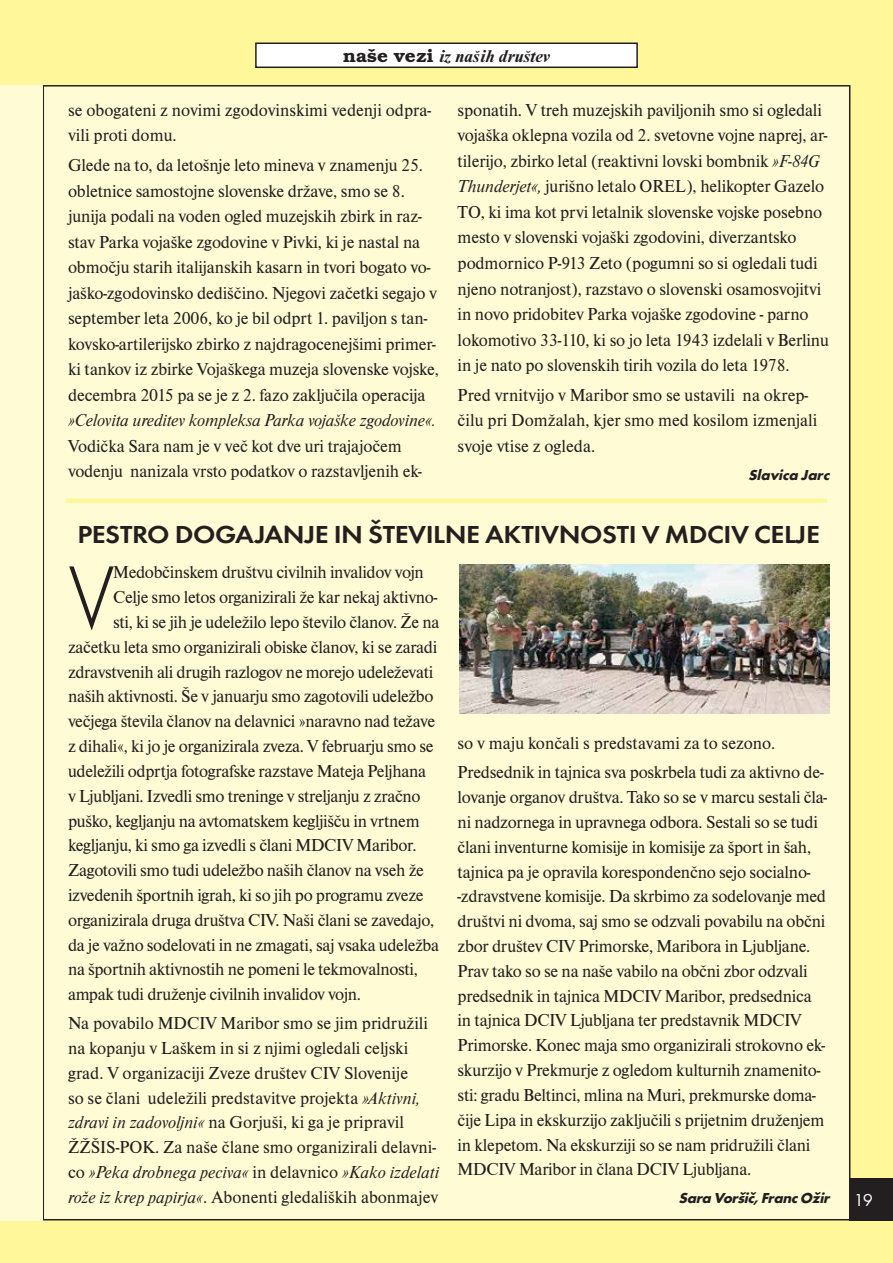
<style>
.page{position:relative;width:893px;height:1263px;background:#fff799}
.page>*{position:absolute;margin:0;border:0;box-sizing:border-box;transform-origin:0 0}
.t1{font:92.4px "Futura TEE Ligh";color:#231f20}
.t2{font:600 25.5px "Futura TEE";letter-spacing:-.015em;color:#231f20;scale:1.1 1}
.t3{font:18px/25.5px "Nimbus Rom DEE";letter-spacing:-.015em;color:#231f20}
.t4{font:italic 18px "Nimbus Rom DEE";letter-spacing:-.01em;color:#231f20}
.t5{font:italic 700 18px "Nimbus Rom DEE";color:#231f20;scale:1.06 1}
.t6{font:18px "Futura TEE";color:#fff}
.t7{font:italic 700 15px "Futura TEE";color:#231f20}
.s1{font-family:"Bookman Itc LEE";font-weight:600;font-style:normal}
.s2{font-style:italic}
</style>
<div class="page">
<div style="left:850px;top:1178px;width:43px;height:42px;background:#231f20"></div>
<div style="left:43px;top:86px;width:807px;height:1134px;background:#fffcd5"></div>
<div style="left:0;top:85px;width:43px;height:1135px;background:#fffcd5"></div>
<div style="left:256px;top:43px;width:381px;height:24px;background:#fff"></div>
<div style="left:255px;top:43px;width:383px;height:25px;border:2px solid #231f20"></div>
<div style="left:66px;top:498px;width:761px;height:5px;background:#fff799"></div>
<img style="left:459px;top:565px;width:370px;height:148px">
<p class="t5" style="left:343px;top:46px;width:196px"><span class="s1">naše vezi</span> iz naših društev</p>
<p class="t3" style="left:68px;top:97px;width:365px">se obogateni z novimi zgodovinskimi vedenji odpra&shy;vili proti domu.</p>
<p class="t3" style="left:68px;top:153px;width:372px">Glede na to, da letošnje leto mineva v znamenju 25. obletnice samostojne slovenske države, smo se 8. junija podali na voden ogled muzejskih zbirk in raz&shy;stav Parka vojaške zgodovine v Pivki, ki je nastal na območju starih italijanskih kasarn in tvori bogato vo&shy;jaško-zgodovinsko dediščino. Njegovi začetki segajo v september leta 2006, ko je bil odprt 1. paviljon s tan&shy;kovsko-artilerijsko zbirko z najdragocenejšimi primer&shy;ki tankov iz zbirke Vojaškega muzeja slovenske vojske, decembra 2015 pa se je z 2. fazo zaključila operacija</p>
<p class="t4" style="left:68px;top:411px;width:369px">»Celovita ureditev kompleksa Parka vojaške zgodovine«.</p>
<p class="t3" style="left:68px;top:433px;width:355px">Vodička Sara nam je v več kot dve uri trajajočem vodenju nanizala vrsto podatkov o razstavljenih ek-</p>
<p class="t3" style="left:458px;top:97px;width:373px">sponatih. V treh muzejskih paviljonih smo si ogledali vojaška oklepna vozila od 2. svetovne vojne naprej, ar&shy;tilerijo, zbirko letal (reaktivni lovski bombnik <span class="s2">»F-84G Thunderjet«,</span> jurišno letalo OREL), helikopter Gazelo TO, ki ima kot prvi letalnik slovenske vojske posebno mesto v slovenski vojaški zgodovini, diverzantsko podmornico P-913 Zeto (pogumni so si ogledali tudi njeno notranjost), razstavo o slovenski osamosvojitvi in novo pridobitev Parka vojaške zgodovine - parno lokomotivo 33-110, ki so jo leta 1943 izdelali v Berlinu in je nato po slovenskih tirih vozila do leta 1978.</p>
<p class="t3" style="left:458px;top:382px;width:361px">Pred vrnitvijo v Maribor smo se ustavili na okrep&shy;čilu pri Domžalah, kjer smo med kosilom izmenjali svoje vtise z ogleda.</p>
<p class="t7" style="left:748px;top:465px;width:86px">Slavica Jarc</p>
<h2 class="t2" style="left:77px;top:519px;width:677px">PESTRO DOGAJANJE IN ŠTEVILNE AKTIVNOSTI V MDCIV CELJE</h2>
<h1 class="t1" style="left:68px;top:545px;width:48px">V</h1>
<p class="t3" style="left:113px;top:560px;width:312px">Medobčinskem društvu civilnih invalidov vojn</p>
<p class="t3" style="left:113px;top:585px;width:326px">Celje smo letos organizirali že kar nekaj aktivno-</p>
<p class="t3" style="left:113px;top:609px;width:328px">sti, ki se jih je udeležilo lepo število članov. Že na</p>
<p class="t3" style="left:68px;top:634px;width:371px">začetku leta smo organizirali obiske članov, ki se zaradi</p>
<p class="t3" style="left:68px;top:659px;width:367px">zdravstvenih ali drugih razlogov ne morejo udeleževati</p>
<p class="t3" style="left:68px;top:684px;width:367px">naših aktivnosti. Še v januarju smo zagotovili udeležbo</p>
<p class="t3" style="left:68px;top:709px;width:369px">večjega števila članov na delavnici »naravno nad težave</p>
<p class="t3" style="left:68px;top:733px;width:367px">z dihali«, ki jo je organizirala zveza. V februarju smo se</p>
<p class="t3" style="left:68px;top:758px;width:360px">udeležili odprtja fotografske razstave Mateja Peljhana</p>
<p class="t3" style="left:68px;top:783px;width:354px">v Ljubljani. Izvedli smo treninge v streljanju z zračno</p>
<p class="t3" style="left:68px;top:808px;width:353px">puško, kegljanju na avtomatskem kegljišču in vrtnem</p>
<p class="t3" style="left:68px;top:833px;width:350px">kegljanju, ki smo ga izvedli s člani MDCIV Maribor.</p>
<p class="t3" style="left:68px;top:857px;width:357px">Zagotovili smo tudi udeležbo naših članov na vseh že</p>
<p class="t3" style="left:68px;top:882px;width:357px">izvedenih športnih igrah, ki so jih po programu zveze</p>
<p class="t3" style="left:68px;top:907px;width:368px">organizirala druga društva CIV. Naši člani se zavedajo,</p>
<p class="t3" style="left:68px;top:932px;width:373px">da je važno sodelovati in ne zmagati, saj vsaka udeležba</p>
<p class="t3" style="left:68px;top:957px;width:351px">na športnih aktivnostih ne pomeni le tekmovalnosti,</p>
<p class="t3" style="left:68px;top:981px;width:295px">ampak tudi druženje civilnih invalidov vojn.</p>
<p class="t3" style="left:68px;top:1011px;width:373px;line-height:24.8px">Na povabilo MDCIV Maribor smo se jim pridružili na kopanju v Laškem in si z njimi ogledali celjski grad. V organizaciji Zveze društev CIV Slovenije<br>so se člani udeležili predstavitve projekta <span class="s2">»Aktivni, zdravi in zadovoljni«</span> na Gorjuši, ki ga je pripravil ŽŽŠIS-POK. Za naše člane smo organizirali delavni&shy;co <span class="s2">»Peka drobnega peciva«</span> in delavnico <span class="s2">»Kako izdelati rože iz krep papirja«</span>. Abonenti gledaliških abonmajev</p>
<p class="t3" style="left:458px;top:729px;width:367px;line-height:29.1px">so v maju končali s predstavami za to sezono.<br>Predsednik in tajnica sva poskrbela tudi za aktivno de-</p>
<p class="t3" style="left:458px;top:785px;width:371px;line-height:24.8px">lovanje organov društva. Tako so se v marcu sestali čla&shy;ni nadzornega in upravnega odbora. Sestali so se tudi člani inventurne komisije in komisije za šport in šah, tajnica pa je opravila korespondenčno sejo socialno--zdravstvene komisije. Da skrbimo za sodelovanje med društvi ni dvoma, saj smo se odzvali povabilu na občni zbor društev CIV Primorske, Maribora in Ljubljane.<br>Prav tako so se na naše vabilo na občni zbor odzvali predsednik in tajnica MDCIV Maribor, predsednica in tajnica DCIV Ljubljana ter predstavnik MDCIV Primorske. Konec maja smo organizirali strokovno ek&shy;skurzijo v Prekmurje z ogledom kulturnih znamenito&shy;sti: gradu Beltinci, mlina na Muri, prekmurske doma&shy;čije Lipa in ekskurzijo zaključili s prijetnim druženjem in klepetom. Na ekskurziji so se nam pridružili člani MDCIV Maribor in člana DCIV Ljubljana.</p>
<p class="t7" style="left:678px;top:1188px;width:156px">Sara Voršič,FrancOžir</p>
<p class="t6" style="left:854px;top:1189px;width:21px">19</p>
</div>
